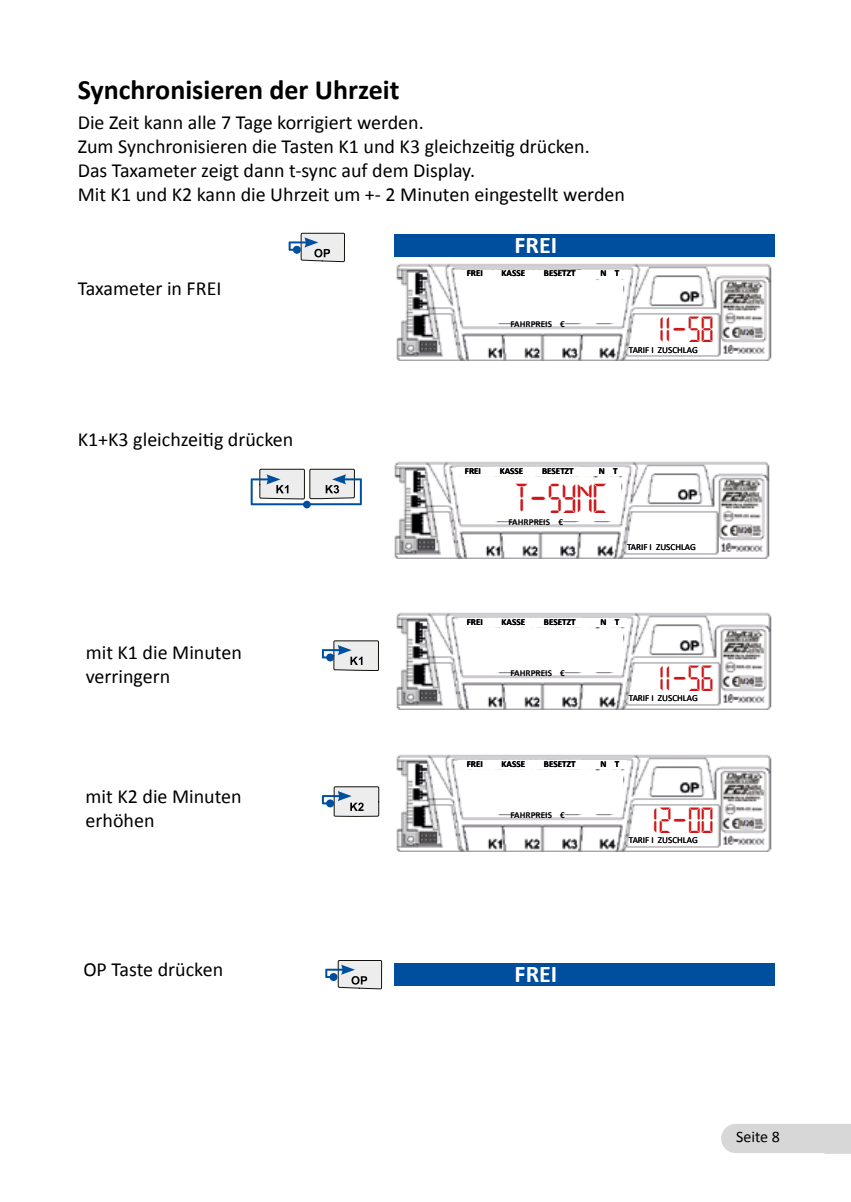
<style>
.page{position:relative;width:851px;height:1202px;background:#fff}
.page>*{position:absolute;margin:0;border:0;box-sizing:border-box;transform-origin:0 0}
.t1{font:46px "DIGITAL";color:#cd1719}
.t2{font:40px "DIGITAL";color:#cd1719}
.t3{font:36.8px "DIGITAL";color:#000;scale:1.3 1}
.t4{font:36.4px "DIGITAL";color:#000;scale:1.15 1}
.t5{font:700 28px "Calibri";color:#000}
.t6{font:700 24px "Calibri";color:#fff}
.t7{font:20px/24px "Calibri";color:#000}
.t8{font:16px "Calibri";color:#000}
.t9{font:15.8px "Eurostile";color:#000;scale:.52 1}
.t10{font:14.6px "Tahoma";color:#000}
.t11{font:700 9.2px "Calibri";color:#000}
.t12{font:9.2px "Calibri";color:#000}
</style>
<div class="page">
<div style="left:393px;top:235px;width:381px;height:22px;background:#004f9f"></div>
<svg style="left:250px;top:469px;width:112px;height:36px"></svg>
<div style="left:303px;top:501px;width:8px;height:7px;background:#004f9f;border-radius:50%"></div>
<svg style="left:288px;top:233px;width:57px;height:29px"></svg>
<img style="left:394px;top:461px;width:376px;height:97px">
<div style="left:472px;top:479px;width:149px;height:42px;background:#fff"></div>
<div style="left:635px;top:518px;width:79px;height:19px;background:#fff"></div>
<div style="left:456px;top:467px;width:168px;height:9px;background:#fff"></div>
<div style="left:628px;top:537px;width:84px;height:13px;background:#fff"></div>
<img style="left:396px;top:263px;width:376px;height:98px">
<div style="left:474px;top:281px;width:148px;height:42px;background:#fff"></div>
<div style="left:637px;top:321px;width:79px;height:19px;background:#fff"></div>
<div style="left:458px;top:270px;width:168px;height:9px;background:#fff"></div>
<div style="left:630px;top:340px;width:84px;height:13px;background:#fff"></div>
<img style="left:396px;top:612px;width:376px;height:97px">
<div style="left:474px;top:630px;width:148px;height:42px;background:#fff"></div>
<div style="left:637px;top:670px;width:79px;height:18px;background:#fff"></div>
<div style="left:458px;top:618px;width:168px;height:9px;background:#fff"></div>
<div style="left:630px;top:688px;width:84px;height:13px;background:#fff"></div>
<img style="left:396px;top:754px;width:376px;height:97px">
<div style="left:474px;top:772px;width:148px;height:42px;background:#fff"></div>
<div style="left:637px;top:812px;width:79px;height:18px;background:#fff"></div>
<div style="left:458px;top:760px;width:168px;height:9px;background:#fff"></div>
<div style="left:630px;top:830px;width:84px;height:14px;background:#fff"></div>
<svg style="left:322px;top:640px;width:57px;height:31px"></svg>
<svg style="left:322px;top:786px;width:57px;height:31px"></svg>
<div style="left:393px;top:964px;width:381px;height:22px;background:#004f9f"></div>
<svg style="left:325px;top:960px;width:57px;height:29px"></svg>
<div style="left:721px;top:1124px;width:129px;height:30px;background:#d7d7d7"></div>
<p class="t10" style="left:304px;top:73px;width:21px">Tar</p>
<p class="t10" style="left:359px;top:73px;width:33px">Price</p>
<h3 class="t5" style="left:78px;top:71px;width:323px">Synchronisieren der Uhrzeit</h3>
<p class="t7" style="left:78px;top:111px;width:548px">Die Zeit kann alle 7 Tage korrigiert werden.<br>Zum Synchronisieren die Tasten K1 und K3 gleichzeitig drücken.<br>Das Taxameter zeigt dann t-sync auf dem Display.<br>Mit K1 und K2 kann die Uhrzeit um +- 2 Minuten eingestellt werden</p>
<p class="t9" style="left:349px;top:193px;width:64px">FOR HIRE</p>
<h3 class="t4" style="left:332px;top:193px;width:13px">0</h3>
<h3 class="t3" style="left:417px;top:193px;width:37px">364</h3>
<p class="t6" style="left:514px;top:229px;width:44px">FREI</p>
<p class="t7" style="left:78px;top:276px;width:145px">Taxameter in FREI</p>
<p class="t7" style="left:78px;top:427px;width:217px">K1+K3 gleichzeitig drücken</p>
<p class="t7" style="left:86px;top:640px;width:158px">mit K1 die Minuten verringern</p>
<p class="t7" style="left:86px;top:785px;width:158px">mit K2 die Minuten erhöhen</p>
<p class="t11" style="left:466px;top:267px;width:18px">FREI</p>
<p class="t11" style="left:501px;top:267px;width:25px">KASSE</p>
<p class="t11" style="left:544px;top:267px;width:33px">BESETZT</p>
<p class="t11" style="left:600px;top:267px;width:20px">N T</p>
<p class="t11" style="left:510px;top:318px;width:56px">FAHRPREIS €</p>
<h2 class="t2" style="left:658px;top:313px;width:56px">11-58</h2>
<p class="t12" style="left:628px;top:343px;width:70px">TARIF I ZUSCHLAG</p>
<p class="t11" style="left:464px;top:464px;width:18px">FREI</p>
<p class="t11" style="left:499px;top:464px;width:25px">KASSE</p>
<p class="t11" style="left:542px;top:464px;width:33px">BESETZT</p>
<p class="t11" style="left:598px;top:464px;width:20px">N T</p>
<h1 class="t1" style="left:514px;top:479px;width:94px">T-SYNC</h1>
<p class="t11" style="left:508px;top:515px;width:56px">FAHRPREIS €</p>
<p class="t12" style="left:627px;top:541px;width:70px">TARIF I ZUSCHLAG</p>
<p class="t11" style="left:466px;top:615px;width:18px">FREI</p>
<p class="t11" style="left:501px;top:615px;width:25px">KASSE</p>
<p class="t11" style="left:544px;top:615px;width:33px">BESETZT</p>
<p class="t11" style="left:600px;top:615px;width:20px">N T</p>
<p class="t11" style="left:510px;top:666px;width:56px">FAHRPREIS €</p>
<h2 class="t2" style="left:658px;top:661px;width:56px">11-56</h2>
<p class="t12" style="left:628px;top:692px;width:70px">TARIF I ZUSCHLAG</p>
<p class="t11" style="left:466px;top:757px;width:18px">FREI</p>
<p class="t11" style="left:501px;top:757px;width:25px">KASSE</p>
<p class="t11" style="left:544px;top:757px;width:33px">BESETZT</p>
<p class="t11" style="left:600px;top:757px;width:20px">N T</p>
<p class="t11" style="left:510px;top:808px;width:56px">FAHRPREIS €</p>
<h2 class="t2" style="left:652px;top:803px;width:63px">12-00</h2>
<p class="t12" style="left:628px;top:834px;width:70px">TARIF I ZUSCHLAG</p>
<p class="t7" style="left:83px;top:957px;width:141px">OP Taste drücken</p>
<p class="t6" style="left:514px;top:959px;width:44px">FREI</p>
<p class="t8" style="left:736px;top:1126px;width:45px">Seite 8</p>
</div>
